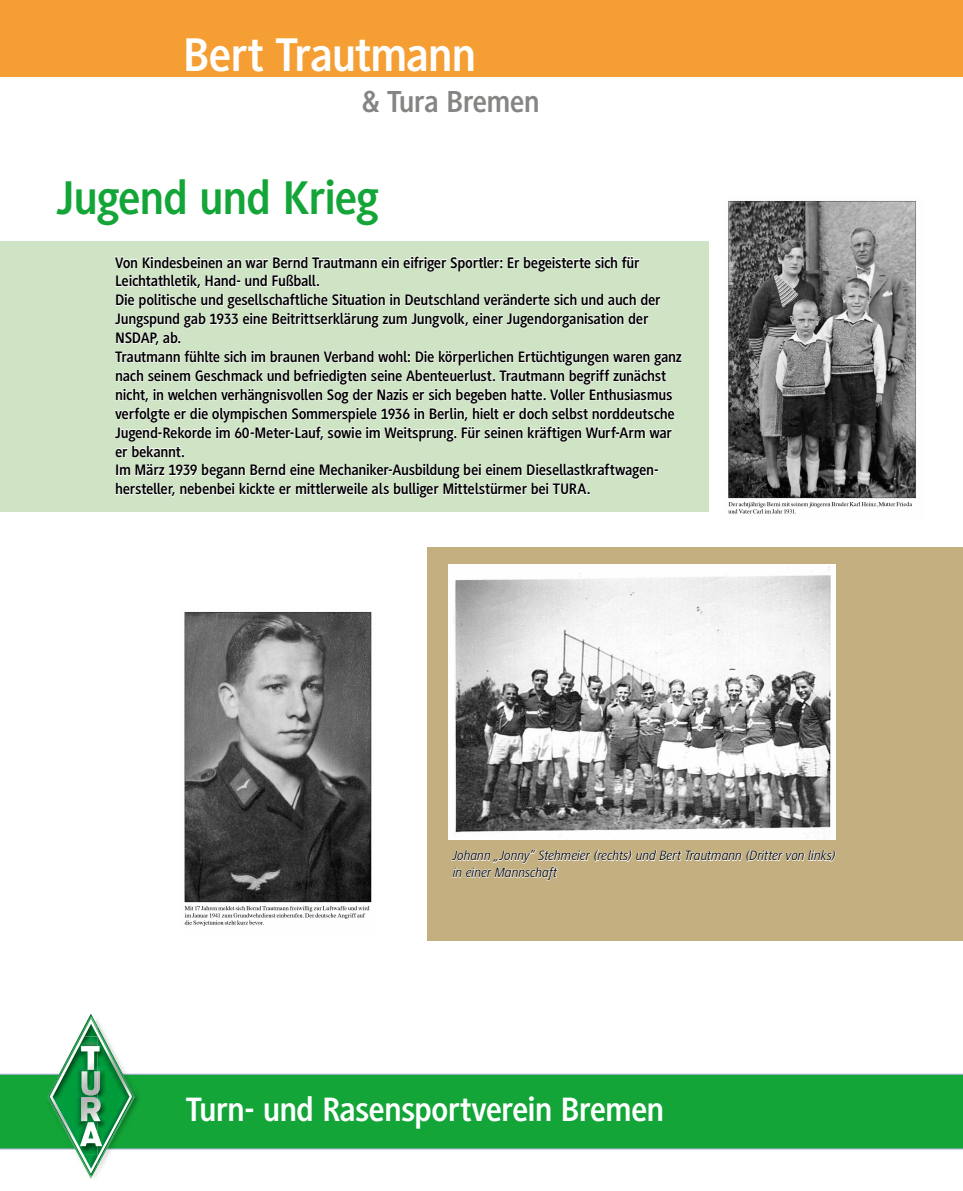
<style>
.page{position:relative;width:963px;height:1191px;background:#fff}
.page>*{position:absolute;margin:0;border:0;box-sizing:border-box;transform-origin:0 0}
.t1{font:700 49px "Generis Sans Pro";letter-spacing:-.03em;color:#13a538;scale:.96 1}
.t2{font:700 49px "Generis Sans Pro";letter-spacing:-.03em;color:#fff;scale:.96 1}
.t3{font:700 35px "Generis Sans Pro";letter-spacing:-.03em;color:#fff;scale:.96 1}
.t4{font:700 31.5px "Generis Sans Pro";letter-spacing:-.03em;color:#858584;scale:.96 1}
.t5{font:700 15.75px/18.9px "Generis Sans Pro";letter-spacing:-.02em;color:#000;scale:.96 1}
.t6{font:italic 14px/16.8px "Generis Sans Pro";letter-spacing:-.01em;color:#000}
</style>
<div class="page">
<div style="left:0;top:0;width:962px;height:77px;background:#f59e33"></div>
<div style="left:0;top:1073px;width:962px;height:76px;background:#13a538"></div>
<img style="left:42px;top:1073px;width:3px;height:77px">
<img style="left:90px;top:1073px;width:50px;height:106px">
<img style="left:45px;top:1073px;width:2px;height:77px">
<svg style="left:89px;top:1013px;width:46px;height:165px"></svg>
<img style="left:97px;top:1025px;width:38px;height:141px">
<img style="left:47px;top:1073px;width:1px;height:77px">
<img style="left:97px;top:1028px;width:37px;height:136px">
<img style="left:48px;top:1016px;width:49px;height:160px">
<div style="left:0;top:241px;width:708px;height:271px;background:#cfe4c5"></div>
<div style="left:427px;top:547px;width:535px;height:394px;background:#c3af7f"></div>
<svg style="left:115px;top:256px;width:566px;height:201px"></svg>
<svg style="left:116px;top:464px;width:542px;height:34px"></svg>
<img style="left:448px;top:564px;width:387px;height:275px">
<svg style="left:451px;top:850px;width:384px;height:30px"></svg>
<img style="left:184px;top:612px;width:188px;height:314px">
<img style="left:728px;top:201px;width:188px;height:313px">
<h1 class="t2" style="left:183px;top:28px;width:307px">Bert Trautmann</h1>
<h3 class="t4" style="left:361px;top:85px;width:187px">&amp; Tura Bremen</h3>
<h1 class="t1" style="left:56px;top:171px;width:337px">Jugend und Krieg</h1>
<p class="t5" style="left:115px;top:253px;width:592px">Von Kindesbeinen an war Bernd Trautmann ein eifriger Sportler: Er begeisterte sich für Leichtathletik, Hand- und Fußball.<br>Die politische und gesellschaftliche Situation in Deutschland veränderte sich und auch der Jungspund gab 1933 eine Beitrittserklärung zum Jungvolk, einer Jugendorganisation der NSDAP, ab.<br>Trautmann fühlte sich im braunen Verband wohl: Die körperlichen Ertüchtigungen waren ganz nach seinem Geschmack und befriedigten seine Abenteuerlust. Trautmann begriff zunächst nicht, in welchen verhängnisvollen Sog der Nazis er sich begeben hatte. Voller Enthusiasmus verfolgte er die olympischen Sommerspiele 1936 in Berlin, hielt er doch selbst norddeutsche Jugend-Rekorde im 60-Meter-Lauf, sowie im Weitsprung. Für seinen kräftigen Wurf-Arm war er bekannt.<br>Im März 1939 begann Bernd eine Mechaniker-Ausbildung bei einem Diesellastkraftwagen&shy;hersteller, nebenbei kickte er mittlerweile als bulliger Mittelstürmer bei TURA.</p>
<p class="t6" style="left:452px;top:847px;width:385px">Johann „Jonny” Stehmeier (rechts) und Bert Trautmann (Dritter von links) in einer Mannschaft</p>
<h2 class="t3" style="left:186px;top:1089px;width:500px">Turn- und Rasensportverein Bremen</h2>
</div>
